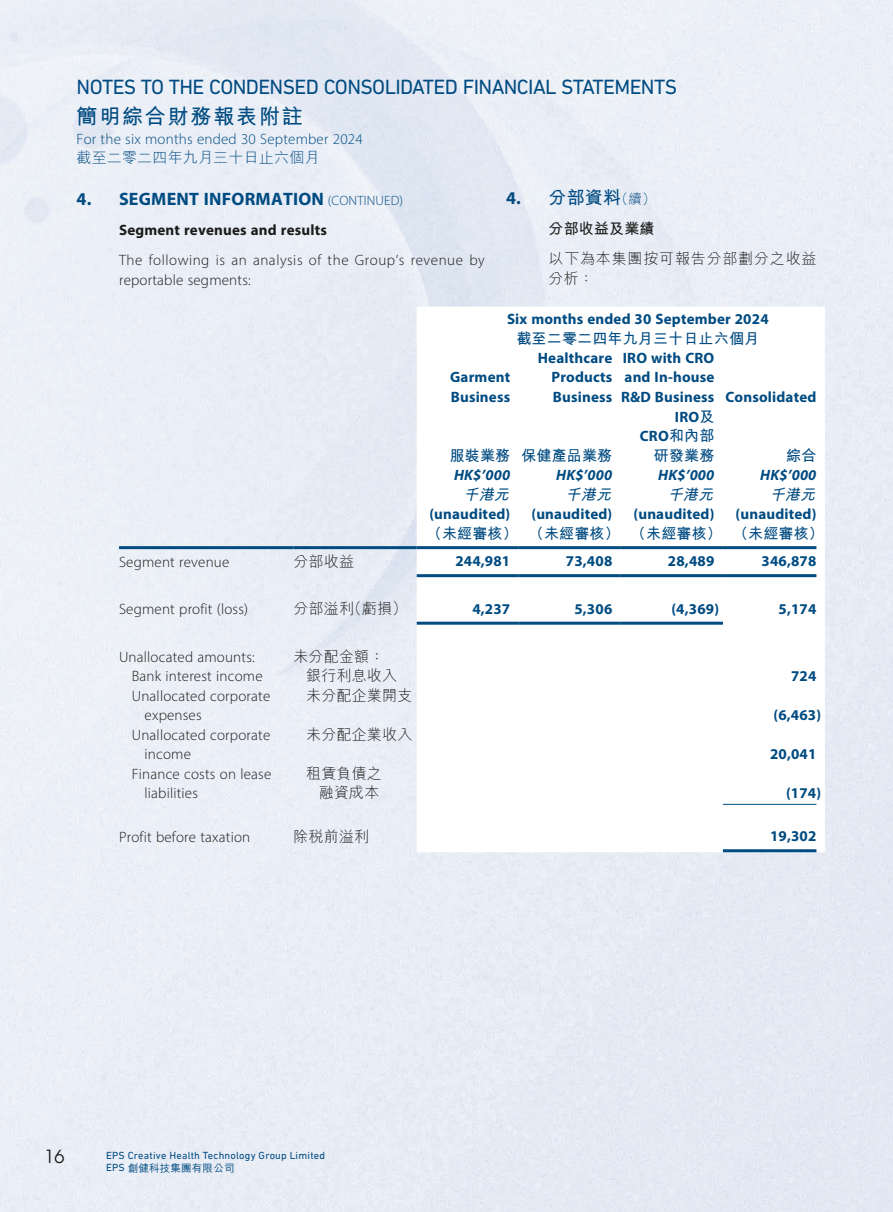
<style>
.page{position:relative;width:893px;height:1212px;background:#fff}
.page>*{position:absolute;margin:0;border:0;box-sizing:border-box;transform-origin:0 0}
.t1{font:21px "DIN Next LT Pro";letter-spacing:-.03em;color:#004b81}
.t2{font:700 21px "M Hei HK";letter-spacing:.085em;color:#004b81}
.t3{font:700 18px "Myriad Pro";letter-spacing:.01em;color:#004b81}
.t4{font:700 18px "M Hei HK";color:#004b81}
.t5{font:18px "ITC Avant Garde Pro";color:#1c1c1b}
.t6{font:700 15px/19.5px "Myriad Pro";letter-spacing:.01em;color:#004b81}
.t7{font:300 15px/19.5px "Myriad Pro";letter-spacing:.015em;color:#1c1c1b}
.t8{font:300 15px/19.5px "Myriad Pro";letter-spacing:.035em;color:#1c1c1b}
.t9{font:700 15px "M Hei HK";letter-spacing:.01em;color:#004b81}
.t10{font:300 15px/19.5px "M Hei HK";letter-spacing:.015em;color:#1c1c1b;text-align:right}
.t11{font:300 15px "Myriad Pro";letter-spacing:.015em;color:#004b81}
.t12{font:italic 700 15px "Myriad Pro";letter-spacing:.01em;color:#004b81}
.t13{font:700 15px "Myriad Pro";letter-spacing:.01em;color:#1c1c1b}
.t14{font:300 15px/19.5px "M Hei HK";letter-spacing:.055em;color:#1c1c1b}
.t15{font:300 15px "M Hei HK";letter-spacing:.015em;color:#004b81}
.t16{font:italic 700 15px "M Hei HK";color:#004b81}
.t17{font:700 15px "M Hei HK";letter-spacing:.01em;color:#1c1c1b}
.t18{font:10.5px "DIN Next LT Pro";letter-spacing:.02em;color:#004b81}
.t19{font:500 10.5px "M Hei HK";letter-spacing:.02em;color:#004b81}
.s1{font-weight:300;font-size:13.5px}
.s2{font-family:"Myriad Pro"}
.s3{font-family:"M Hei HK"}
.s4{font-family:"DIN Next LT Pro";font-weight:400}
</style>
<div class="page">
<svg style="left:417px;top:546px;width:400px;height:306px"></svg>
<hr style="left:119px;top:546px;width:174px;height:3px;background:#004b81">
<hr style="left:293px;top:546px;width:124px;height:3px;background:#004b81">
<hr style="left:417px;top:546px;width:102px;height:3px;background:#004b81">
<hr style="left:519px;top:546px;width:102px;height:3px;background:#004b81">
<hr style="left:621px;top:546px;width:102px;height:3px;background:#004b81">
<hr style="left:723px;top:546px;width:93px;height:3px;background:#004b81">
<hr style="left:417px;top:574px;width:102px;height:3px;background:#004b81">
<hr style="left:519px;top:574px;width:102px;height:3px;background:#004b81">
<hr style="left:621px;top:574px;width:102px;height:3px;background:#004b81">
<hr style="left:723px;top:574px;width:93px;height:3px;background:#004b81">
<hr style="left:417px;top:622px;width:102px;height:3px;background:#004b81">
<hr style="left:519px;top:622px;width:102px;height:3px;background:#004b81">
<hr style="left:621px;top:622px;width:102px;height:3px;background:#004b81">
<hr style="left:723px;top:804px;width:93px;height:1px;background:#004b81">
<hr style="left:723px;top:849px;width:93px;height:3px;background:#004b81">
<h1 class="t1" style="left:77px;top:75px;width:602px">NOTES TO THE CONDENSED CONSOLIDATED FINANCIAL STATEMENTS</h1>
<h1 class="t2" style="left:77px;top:101px;width:228px">簡明綜合財務報表附註</h1>
<p class="t11" style="left:77px;top:130px;width:288px">For the six months ended 30 September 2024</p>
<p class="t15" style="left:77px;top:147px;width:244px">截至二零二四年九月三十日止六個月</p>
<p class="t3" style="left:77px;top:187px;width:328px">4. SEGMENT INFORMATION <span class="s1">(CONTINUED)</span></p>
<p class="t13" style="left:119px;top:220px;width:209px">Segment revenues and results</p>
<p class="t8" style="left:119px;top:250px;width:367px">The following is an analysis of the Group’s revenue by reportable segments:</p>
<p class="t6" style="left:507px;top:308px;width:263px">Six months ended 30 September 2024</p>
<p class="t9" style="left:516px;top:327px;width:244px">截至二零二四年九月三十日止六個月</p>
<p class="t6" style="left:450px;top:367px;width:62px">Garment<br>Business</p>
<p class="t4" style="left:506px;top:184px;width:151px"><span class="s2">4.</span> 分部資料<span class="s1">（續）</span></p>
<p class="t17" style="left:549px;top:218px;width:108px">分部收益及業績</p>
<p class="t14" style="left:549px;top:249px;width:269px">以下為本集團按可報告分部劃分之收益分析：</p>
<p class="t6" style="left:551px;top:347px;width:62px;text-align:justify;text-indent:-14px">Healthcare Products Business</p>
<p class="t6" style="left:621px;top:347px;width:197px">IRO with CRO<br>and In-house<br>R&amp;D Business Consolidated</p>
<p class="t9" style="left:450px;top:444px;width:164px">服裝業務 保健產品業務</p>
<p class="t6" style="left:640px;top:406px;width:76px;text-align:right">IRO<span class="s3">及<br></span>CRO<span class="s3">和內部</span></p>
<p class="t9" style="left:654px;top:444px;width:62px">研發業務</p>
<p class="t9" style="left:786px;top:444px;width:32px">綜合</p>
<p class="t12" style="left:454px;top:465px;width:58px">HK$’000</p>
<p class="t12" style="left:556px;top:465px;width:58px">HK$’000</p>
<p class="t12" style="left:658px;top:465px;width:58px">HK$’000</p>
<p class="t12" style="left:760px;top:465px;width:58px">HK$’000</p>
<p class="t16" style="left:464px;top:483px;width:51px">千港元</p>
<p class="t16" style="left:566px;top:483px;width:51px">千港元</p>
<p class="t16" style="left:668px;top:483px;width:51px">千港元</p>
<p class="t16" style="left:770px;top:483px;width:51px">千港元</p>
<p class="t6" style="left:429px;top:503px;width:82px">(unaudited)</p>
<p class="t6" style="left:531px;top:503px;width:82px">(unaudited)</p>
<p class="t6" style="left:633px;top:503px;width:82px">(unaudited)</p>
<p class="t6" style="left:736px;top:503px;width:82px">(unaudited)</p>
<p class="t9" style="left:427px;top:522px;width:399px">（未經審核） （未經審核） （未經審核） （未經審核）</p>
<p class="t7" style="left:119px;top:552px;width:112px">Segment revenue</p>
<p class="t10" style="left:293px;top:551px;width:62px">分部收益</p>
<p class="t6" style="left:455px;top:551px;width:56px">244,981</p>
<p class="t6" style="left:566px;top:551px;width:48px">73,408</p>
<p class="t6" style="left:668px;top:551px;width:48px">28,489</p>
<p class="t6" style="left:761px;top:551px;width:56px">346,878</p>
<p class="t7" style="left:119px;top:599px;width:131px">Segment profit (loss)</p>
<p class="t10" style="left:293px;top:598px;width:115px">分部溢利（虧損）</p>
<p class="t6" style="left:472px;top:598px;width:39px">4,237</p>
<p class="t6" style="left:574px;top:598px;width:39px">5,306</p>
<p class="t6" style="left:671px;top:598px;width:49px">(4,369)</p>
<p class="t6" style="left:778px;top:598px;width:39px">5,174</p>
<p class="t7" style="left:119px;top:647px;width:137px">Unallocated amounts:</p>
<p class="t10" style="left:293px;top:646px;width:92px">未分配金額：</p>
<p class="t7" style="left:132px;top:666px;width:132px">Bank interest income</p>
<p class="t10" style="left:306px;top:665px;width:92px">銀行利息收入</p>
<p class="t6" style="left:791px;top:665px;width:27px">724</p>
<p class="t7" style="left:145px;top:686px;width:127px;text-indent:-13px">Unallocated corporate expenses</p>
<p class="t10" style="left:306px;top:685px;width:108px">未分配企業開支</p>
<p class="t6" style="left:773px;top:704px;width:49px">(6,463)</p>
<p class="t7" style="left:145px;top:725px;width:127px;text-indent:-13px">Unallocated corporate income</p>
<p class="t10" style="left:306px;top:724px;width:108px">未分配企業收入</p>
<p class="t7" style="left:145px;top:764px;width:128px;text-indent:-13px">Finance costs on lease liabilities</p>
<p class="t10" style="left:306px;top:763px;width:77px">租賃負債之融資成本</p>
<p class="t6" style="left:770px;top:743px;width:48px">20,041</p>
<p class="t6" style="left:786px;top:782px;width:37px">(174)</p>
<p class="t7" style="left:119px;top:827px;width:133px">Profit before taxation</p>
<p class="t10" style="left:293px;top:826px;width:77px">除稅前溢利</p>
<p class="t6" style="left:770px;top:826px;width:48px">19,302</p>
<p class="t5" style="left:45px;top:1145px;width:21px">16</p>
<p class="t18" style="left:106px;top:1149px;width:220px">EPS Creative Health Technology Group Limited</p>
<p class="t19" style="left:106px;top:1160px;width:130px"><span class="s4">EPS</span> 創健科技集團有限公司</p>
</div>
